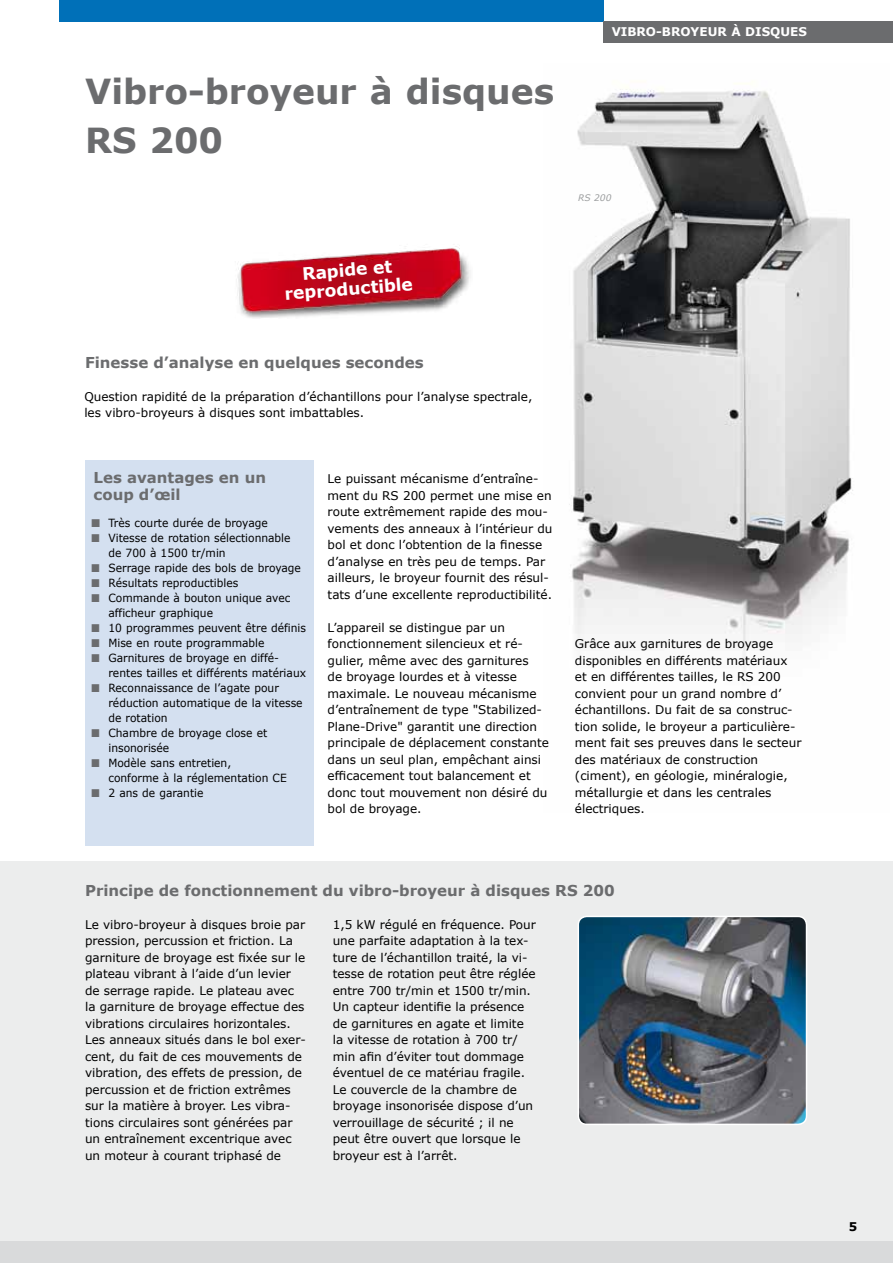
<style>
.page{position:relative;width:893px;height:1263px;background:#fff}
.page>*{position:absolute;margin:0;border:0;box-sizing:border-box;transform-origin:0 0}
.t1{font:700 34.5px/49.5px "Verdana";color:#6b6c6e}
.t2{font:700 17.1px/18.9px "Verdana";color:#fff;text-align:center}
.t3{font:700 15px/16.5px "Verdana";color:#6b6c6e}
.t4{font:12px/16.5px "Verdana";color:#000}
.t5{font:700 12px "Verdana";color:#fff}
.t6{font:700 12px "Verdana";color:#000}
.t7{font:11.25px/15px "Verdana";color:#000;scale:.95 1}
.t8{font:italic 9px "Verdana";color:#9c9e9f}
.s1{color:#6b6c6e}
</style>
<div class="page">
<div style="left:0;top:862px;width:893px;height:401px;background:#eceded"></div>
<img style="left:578px;top:916px;width:228px;height:208px">
<div style="left:578px;top:916px;width:229px;height:209px;border:2px solid #fff;border-radius:9px"></div>
<img style="left:569px;top:89px;width:284px;height:587px">
<div style="left:85px;top:461px;width:228px;height:385px;background:#d4e0f0"></div>
<div style="left:60px;top:0;width:544px;height:21px;background:#0070b8"></div>
<div style="left:604px;top:21px;width:289px;height:22px;background:#6b6c6e"></div>
<div style="left:0;top:1242px;width:893px;height:21px;background:#d9dadb"></div>
<img style="left:237px;top:246px;width:233px;height:72px">
<h1 class="t1" style="left:85px;top:65px;width:471px">Vibro-broyeur à disques<br>RS 200</h1>
<p class="t5" style="left:612px;top:24px;width:70px">VIBRO-BROYEUR</p>
<p class="t5" style="left:731px;top:24px;width:24px">À DISQUES</p>
<p class="t8" style="left:578px;top:192px;width:35px">RS 200</p>
<h2 class="t2" style="left:283px;top:264px;width:130px;rotate:-4deg">Rapide et reproductible</h2>
<p class="t3" style="left:85px;top:353px;width:340px">Finesse d’analyse en quelques secondes</p>
<p class="t4" style="left:84px;top:387px;width:450px">Question rapidité de la préparation d’échantillons pour l’analyse spectrale, les vibro-broyeurs à disques sont imbattables.</p>
<p class="t3" style="left:94px;top:469px;width:174px">Les avantages en un coup d’œil</p>
<p class="t7" style="left:91px;top:515px;width:187px"><span class="s1">■</span> Très courte durée de broyage</p>
<p class="t7" style="left:108px;top:530px;width:193px;text-indent:-17px"><span class="s1">■</span> Vitesse de rotation sélectionnable de 700 à 1500 tr/min</p>
<p class="t7" style="left:91px;top:560px;width:222px"><span class="s1">■</span> Serrage rapide des bols de broyage</p>
<p class="t7" style="left:91px;top:575px;width:156px"><span class="s1">■</span> Résultats reproductibles</p>
<p class="t7" style="left:108px;top:590px;width:193px;text-indent:-17px"><span class="s1">■</span> Commande à bouton unique avec afficheur graphique</p>
<p class="t7" style="left:91px;top:620px;width:228px"><span class="s1">■</span> 10 programmes peuvent être définis</p>
<p class="t7" style="left:91px;top:635px;width:184px"><span class="s1">■</span> Mise en route programmable</p>
<p class="t7" style="left:108px;top:650px;width:210px;text-indent:-17px"><span class="s1">■</span> Garnitures de broyage en diffé&shy;rentes tailles et différents matériaux</p>
<p class="t7" style="left:108px;top:680px;width:206px;text-indent:-17px"><span class="s1">■</span> Reconnaissance de l’agate pour réduction automatique de la vitesse de rotation</p>
<p class="t7" style="left:108px;top:725px;width:169px;text-indent:-17px"><span class="s1">■</span> Chambre de broyage close et insonorisée</p>
<p class="t7" style="left:108px;top:755px;width:189px;text-indent:-17px"><span class="s1">■</span> Modèle sans entretien,<br>conforme à la réglementation CE</p>
<p class="t7" style="left:91px;top:785px;width:120px"><span class="s1">■</span> 2 ans de garantie</p>
<p class="t4" style="left:328px;top:470px;width:226px">Le puissant mécanisme d’entraîne&shy;ment du RS 200 permet une mise en route extrêmement rapide des mou&shy;vements des anneaux à l’intérieur du bol et donc l’obtention de la finesse d’analyse en très peu de temps. Par ailleurs, le broyeur fournit des résul&shy;tats d’une excellente reproductibilité.</p>
<p class="t4" style="left:328px;top:618px;width:223px">L’appareil se distingue par un fonctionnement silencieux et ré&shy;gulier, même avec des garnitures<br>de broyage lourdes et à vitesse maximale. Le nouveau mécanisme d’entraînement de type "Stabilized-<br>Plane-Drive" garantit une direction principale de déplacement constante dans un seul plan, empêchant ainsi efficacement tout balancement et donc tout mouvement non désiré du bol de broyage.</p>
<p class="t4" style="left:575px;top:635px;width:228px">Grâce aux garnitures de broyage disponibles en différents matériaux et en différentes tailles, le RS 200 convient pour un grand nombre d’ échantillons. Du fait de sa construc&shy;tion solide, le broyeur a particulière&shy;ment fait ses preuves dans le secteur des matériaux de construction (ciment), en géologie, minéralogie, métallurgie et dans les centrales électriques.</p>
<p class="t3" style="left:85px;top:881px;width:531px">Principe de fonctionnement du vibro-broyeur à disques RS 200</p>
<p class="t4" style="left:333px;top:915px;width:205px">1,5 kW régulé en fréquence. Pour une parfaite adaptation à la tex&shy;ture de l’échantillon traité, la vi&shy;tesse de rotation peut être réglée entre 700 tr/min et 1500 tr/min.<br>Un capteur identifie la présence de garnitures en agate et limite la vitesse de rotation à 700 tr/ min afin d’éviter tout dommage éventuel de ce matériau fragile.<br>Le couvercle de la chambre de broyage insonorisée dispose d’un verrouillage de sécurité ; il ne peut être ouvert que lorsque le broyeur est à l’arrêt.</p>
<p class="t4" style="left:85px;top:915px;width:222px">Le vibro-broyeur à disques broie par pression, percussion et friction. La garniture de broyage est fixée sur le plateau vibrant à l’aide d’un levier de serrage rapide. Le plateau avec la garniture de broyage effectue des vibrations circulaires horizontales.<br>Les anneaux situés dans le bol exer&shy;cent, du fait de ces mouvements de vibration, des effets de pression, de percussion et de friction extrêmes sur la matière à broyer. Les vibra&shy;tions circulaires sont générées par un entraînement excentrique avec un moteur à courant triphasé de</p>
<p class="t6" style="left:849px;top:1219px;width:10px">5</p>
</div>
